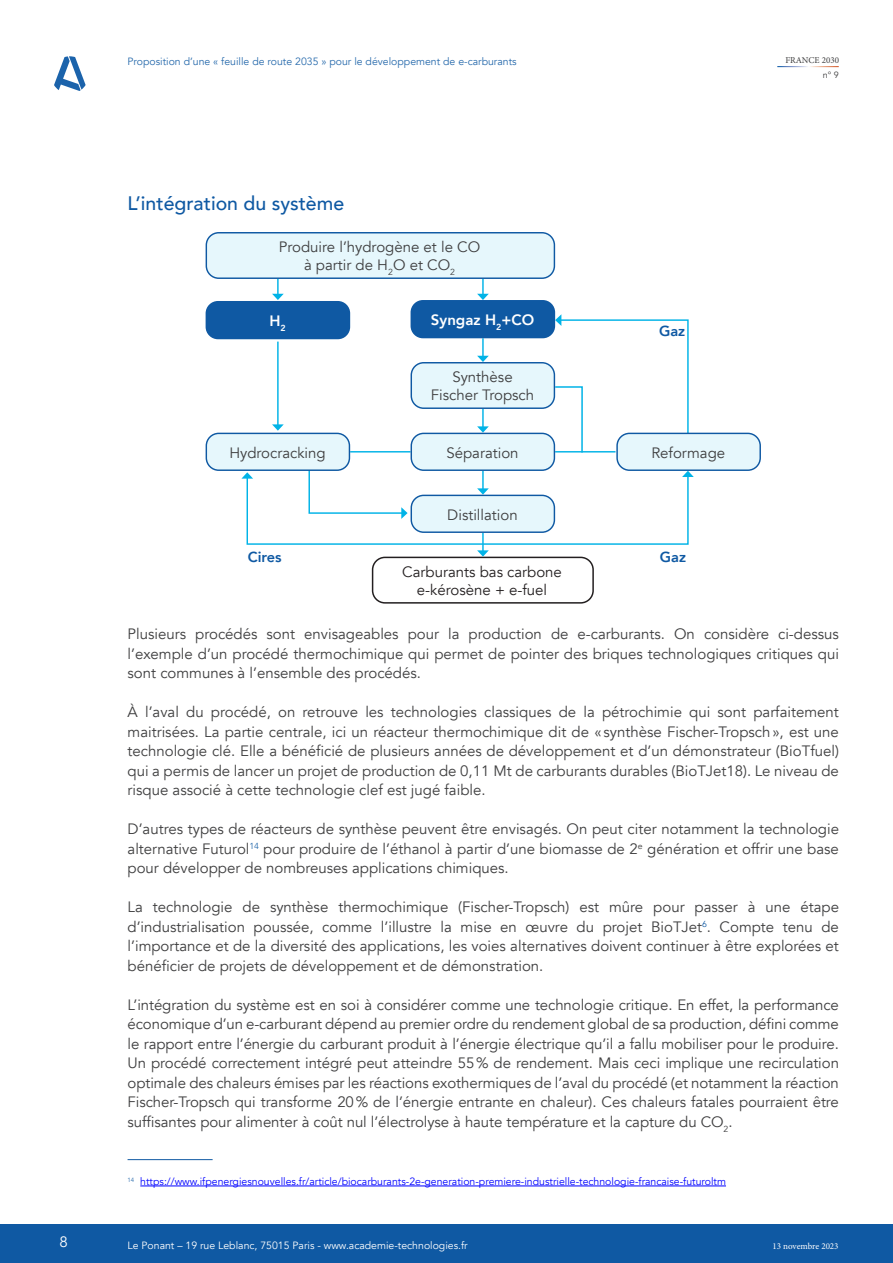
<style>
.page{position:relative;width:893px;height:1263px;background:#fff}
.page>*{position:absolute;margin:0;border:0;box-sizing:border-box;transform-origin:0 0}
.t1{font:500 19.5px "Avenir";color:#0f59a3}
.t2{font:15px/19.5px "Avenir";color:#3e3e3f;text-align:justify}
.t3{font:15px/18px "Avenir";color:#231f20;text-align:center}
.t4{font:800 15px "Avenir";color:#fff}
.t5{font:15px "Avenir";color:#fff}
.t6{font:800 14.55px "Avenir";color:#0f59a3}
.t7{font:10.5px "Avenir";color:#00f}
.t8{font:10.5px "Avenir";color:#276aac}
.t9{font:10.5px "Avenir";color:#fff}
.t10{font:9px "Minion Pro";letter-spacing:-.005em;color:#fff}
.t11{font:9px "Minion Pro";color:#3e3e3f}
.t12{font:9px "Avenir";color:#3e3e3f}
</style>
<div class="page">
<div style="left:0;top:1224px;width:893px;height:39px;background:#0f59a3"></div>
<svg style="left:54px;top:56px;width:32px;height:35px"></svg>
<hr style="left:128px;top:1159px;width:85px;height:1px;background:#0f59a3">
<hr style="left:140px;top:1186px;width:586px;height:1px;background:#00f">
<div style="left:372px;top:557px;width:222px;height:47px;border:2px solid #231f20;border-radius:12px"></div>
<svg style="left:272px;top:279px;width:12px;height:21px"></svg>
<hr style="left:277px;top:342px;width:2px;height:83px;background:#00b3e7">
<svg style="left:272px;top:424px;width:12px;height:7px"></svg>
<svg style="left:477px;top:279px;width:12px;height:21px"></svg>
<svg style="left:477px;top:338px;width:12px;height:24px"></svg>
<svg style="left:477px;top:409px;width:12px;height:24px"></svg>
<svg style="left:241px;top:466px;width:453px;height:91px"></svg>
<svg style="left:554px;top:314px;width:135px;height:140px"></svg>
<div style="left:411px;top:363px;width:143px;height:45px;background:#e6f7fc;border-radius:12px"></div>
<div style="left:411px;top:362px;width:144px;height:47px;border:1px solid #0f59a3;border-radius:12px"></div>
<div style="left:411px;top:495px;width:143px;height:37px;background:#e6f7fc;border-radius:12px"></div>
<div style="left:411px;top:495px;width:144px;height:38px;border:1px solid #0f59a3;border-radius:12px"></div>
<div style="left:411px;top:300px;width:144px;height:38px;background:#0f59a3;border-radius:12px"></div>
<div style="left:206px;top:233px;width:348px;height:45px;background:#e6f7fc;border-radius:12px"></div>
<div style="left:206px;top:232px;width:349px;height:47px;border:1px solid #0f59a3;border-radius:12px"></div>
<hr style="left:350px;top:451px;width:61px;height:1px;background:#00b3e7">
<hr style="left:555px;top:451px;width:60px;height:1px;background:#00b3e7">
<div style="left:411px;top:433px;width:143px;height:37px;background:#e6f7fc;border-radius:12px"></div>
<div style="left:411px;top:433px;width:144px;height:38px;border:1px solid #0f59a3;border-radius:12px"></div>
<div style="left:206px;top:433px;width:143px;height:37px;background:#e6f7fc;border-radius:12px"></div>
<div style="left:206px;top:433px;width:144px;height:38px;border:1px solid #0f59a3;border-radius:12px"></div>
<div style="left:617px;top:433px;width:143px;height:37px;background:#e6f7fc;border-radius:12px"></div>
<div style="left:616px;top:433px;width:145px;height:38px;border:1px solid #0f59a3;border-radius:12px"></div>
<div style="left:206px;top:301px;width:144px;height:38px;background:#0f59a3;border-radius:12px"></div>
<p class="t8" style="left:128px;top:55px;width:391px">Proposition d’une « feuille de route 2035 » pour le développement de e-carburants</p>
<p class="t11" style="left:785px;top:54px;width:55px">FRANCE 2030</p>
<p class="t12" style="left:823px;top:70px;width:18px">n° 9</p>
<h1 class="t1" style="left:128px;top:186px;width:218px">L’intégration du système</h1>
<p class="t2" style="left:279px;top:239px;width:203px;line-height:18px;text-align:center">Produire l’hydrogène et le CO à partir de H<sub>2</sub>O et CO<sub>2</sub></p>
<p class="t4" style="left:269px;top:309px;width:18px">H<sub>2</sub></p>
<p class="t4" style="left:431px;top:308px;width:105px">Syngaz H<sub>2</sub>+CO</p>
<p class="t2" style="left:431px;top:369px;width:105px;line-height:18px;text-align:center">Synthèse<br>Fischer Tropsch</p>
<p class="t6" style="left:659px;top:319px;width:28px">Gaz</p>
<p class="t2" style="left:229px;top:443px;width:98px">Hydrocracking</p>
<p class="t2" style="left:446px;top:443px;width:74px">Séparation</p>
<p class="t2" style="left:651px;top:443px;width:75px">Reformage</p>
<p class="t2" style="left:447px;top:505px;width:72px">Distillation</p>
<p class="t6" style="left:248px;top:545px;width:35px">Cires</p>
<p class="t6" style="left:660px;top:545px;width:28px">Gaz</p>
<p class="t3" style="left:402px;top:563px;width:161px">Carburants bas carbone e-kérosène + e-fuel</p>
<p class="t2" style="left:128px;top:624px;width:713px">Plusieurs procédés sont envisageables pour la production de e-carburants. On considère ci-dessus l’exemple d’un procédé thermochimique qui permet de pointer des briques technologiques critiques qui sont communes à l’ensemble des procédés.</p>
<p class="t2" style="left:128px;top:702px;width:713px">À l’aval du procédé, on retrouve les technologies classiques de la pétrochimie qui sont parfaitement maitrisées. La partie centrale, ici un réacteur thermochimique dit de « synthèse Fischer-Tropsch», est une technologie clé. Elle a bénéficié de plusieurs années de développement et d’un démonstrateur (BioTfuel) qui a permis de lancer un projet de production de 0,11 Mt de carburants durables (BioTJet18). Le niveau de risque associé à cette technologie clef est jugé faible.</p>
<p class="t2" style="left:128px;top:819px;width:713px">D’autres types de réacteurs de synthèse peuvent être envisagés. On peut citer notamment la technologie alternative Futurol<sup>14</sup> pour produire de l’éthanol à partir d’une biomasse de 2<sup>e</sup> génération et offrir une base pour développer de nombreuses applications chimiques.</p>
<p class="t2" style="left:128px;top:897px;width:713px">La technologie de synthèse thermochimique (Fischer-Tropsch) est mûre pour passer à une étape d’industrialisation poussée, comme l’illustre la mise en œuvre du projet BioTJet<sup>6</sup>. Compte tenu de l’importance et de la diversité des applications, les voies alternatives doivent continuer à être explorées et bénéficier de projets de développement et de démonstration.</p>
<p class="t2" style="left:128px;top:995px;width:713px">L’intégration du système est en soi à considérer comme une technologie critique. En effet, la performance économique d’un e-carburant dépend au premier ordre du rendement global de sa production, défini comme le rapport entre l’énergie du carburant produit à l’énergie électrique qu’il a fallu mobiliser pour le produire.<br>Un procédé correctement intégré peut atteindre 55% de rendement. Mais ceci implique une recirculation optimale des chaleurs émises par les réactions exothermiques de l’aval du procédé (et notamment la réaction Fischer-Tropsch qui transforme 20% de l’énergie entrante en chaleur). Ces chaleurs fatales pourraient être suffisantes pour alimenter à coût nul l’électrolyse à haute température et la capture du CO<sub>2</sub>.</p>
<p class="t7" style="left:128px;top:1175px;width:600px"><sup>14</sup> https://www.ifpenergiesnouvelles.fr/article/biocarburants-2e-generation-premiere-industrielle-technologie-francaise-futuroltm</p>
<p class="t5" style="left:60px;top:1233px;width:10px">8</p>
<p class="t9" style="left:128px;top:1239px;width:342px">Le Ponant – 19 rue Leblanc, 75015 Paris - www.academie-technologies.fr</p>
<p class="t10" style="left:773px;top:1240px;width:68px">13 novembre 2023</p>
</div>
